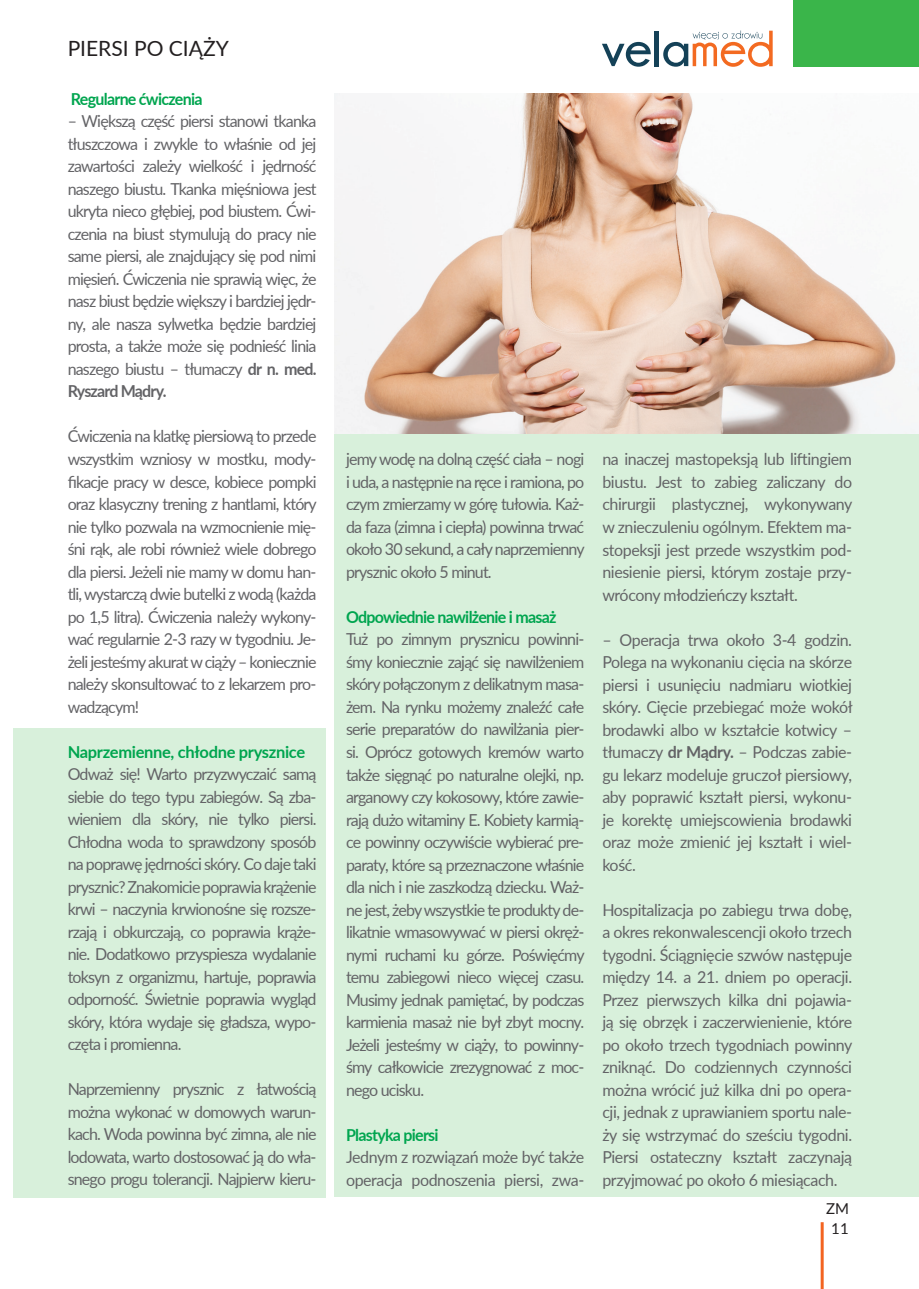
<style>
.page{position:relative;width:919px;height:1289px;background:#fff}
.page>*{position:absolute;margin:0;border:0;box-sizing:border-box;transform-origin:0 0}
.t1{font:21px "Lato";color:#231f20}
.t2{font:16.5px/22.5px "Lato";letter-spacing:-.05em;color:#636366;text-align:justify}
.t3{font:700 16.5px "Lato";letter-spacing:-.045em;color:#00a54f}
.t4{font:16.5px/22.5px "Lato";letter-spacing:-.025em;color:#636366}
.t5{font:700 16.5px "Lato";letter-spacing:-.02em;color:#00a54f}
.t6{font:15px "Lato";color:#231f20}
.s1{font-weight:700}
</style>
<div class="page">
<hr style="left:820px;top:1222px;width:3px;height:66px;background:#f36421">
<div style="left:793px;top:0;width:125px;height:67px;background:#3ab54a"></div>
<div style="left:334px;top:115px;width:584px;height:1081px;background:#d8f0db"></div>
<div style="left:13px;top:728px;width:312px;height:468px;background:#d8f0db"></div>
<svg style="left:602px;top:42px;width:48px;height:25px"></svg>
<hr style="left:654px;top:31px;width:4px;height:35px;background:#144157">
<svg style="left:663px;top:31px;width:109px;height:36px"></svg>
<img style="left:334px;top:94px;width:584px;height:339px">
<p class="t1" style="left:68px;top:34px;width:163px">piersi po ciąży</p>
<p class="t3" style="left:71px;top:87px;width:133px">Regularne ćwiczenia</p>
<p class="t2" style="left:68px;top:109px;width:250px">– Większą część piersi stanowi tkanka tłuszczowa i zwykle to właśnie od jej zawartości zależy wielkość i jędrność naszego biustu. Tkanka mięśniowa jest ukryta nieco głębiej, pod biustem. Ćwi&shy;czenia na biust stymulują do pracy nie same piersi, ale znajdujący się pod nimi mięsień. Ćwiczenia nie sprawią więc, że nasz biust będzie większy i bardziej jędr&shy;ny, ale nasza sylwetka będzie bardziej prosta, a także może się podnieść linia naszego biustu – tłumaczy <span class="s1">dr n. med.<br>Ryszard Mądry.</span></p>
<p class="t2" style="left:68px;top:424px;width:251px">Ćwiczenia na klatkę piersiową to przede wszystkim wzniosy w mostku, mody&shy;fikacje pracy w desce, kobiece pompki oraz klasyczny trening z hantlami, który nie tylko pozwala na wzmocnienie mię&shy;śni rąk, ale robi również wiele dobrego dla piersi. Jeżeli nie mamy w domu han&shy;tli, wystarczą dwie butelki z wodą (każda po 1,5 litra). Ćwiczenia należy wykony&shy;wać regularnie 2-3 razy w tygodniu. Je&shy;żeli jesteśmy akurat w ciąży – koniecznie należy skonsultować to z lekarzem pro&shy;wadzącym!</p>
<p class="t5" style="left:68px;top:739px;width:239px">Naprzemienne, chłodne prysznice</p>
<p class="t2" style="left:68px;top:762px;width:250px">Odważ się! Warto przyzwyczaić samą siebie do tego typu zabiegów. Są zba&shy;wieniem dla skóry, nie tylko piersi.<br>Chłodna woda to sprawdzony sposób na poprawę jędrności skóry. Co daje taki prysznic? Znakomicie poprawia krążenie krwi – naczynia krwionośne się rozsze&shy;rzają i obkurczają, co poprawia krąże&shy;nie. Dodatkowo przyspiesza wydalanie toksyn z organizmu, hartuje, poprawia odporność. Świetnie poprawia wygląd skóry, która wydaje się gładsza, wypo&shy;częta i promienna.</p>
<p class="t2" style="left:68px;top:1077px;width:250px">Naprzemienny prysznic z łatwością można wykonać w domowych warun&shy;kach. Woda powinna być zimna, ale nie lodowata, warto dostosować ją do wła&shy;snego progu tolerancji. Najpierw kieru-</p>
<p class="t2" style="left:346px;top:447px;width:240px">jemy wodę na dolną część ciała – nogi i uda, a następnie na ręce i ramiona, po czym zmierzamy w górę tułowia. Każ&shy;da faza (zimna i ciepła) powinna trwać około 30 sekund, a cały naprzemienny prysznic około 5 minut.</p>
<p class="t3" style="left:346px;top:604px;width:212px">Odpowiednie nawilżenie i masaż</p>
<p class="t2" style="left:346px;top:627px;width:240px">Tuż po zimnym prysznicu powinni&shy;śmy koniecznie zająć się nawilżeniem skóry połączonym z delikatnym masa&shy;żem. Na rynku możemy znaleźć całe serie preparatów do nawilżania pier&shy;si. Oprócz gotowych kremów warto także sięgnąć po naturalne olejki, np. arganowy czy kokosowy, które zawie&shy;rają dużo witaminy E. Kobiety karmią&shy;ce powinny oczywiście wybierać pre&shy;paraty, które są przeznaczone właśnie dla nich i nie zaszkodzą dziecku. Waż&shy;ne jest, żeby wszystkie te produkty de&shy;likatnie wmasowywać w piersi okręż&shy;nymi ruchami ku górze. Poświęćmy temu zabiegowi nieco więcej czasu.<br>Musimy jednak pamiętać, by podczas karmienia masaż nie był zbyt mocny.<br>Jeżeli jesteśmy w ciąży, to powinny&shy;śmy całkowicie zrezygnować z moc&shy;nego ucisku.</p>
<p class="t3" style="left:346px;top:1122px;width:94px">Plastyka piersi</p>
<p class="t4" style="left:346px;top:1145px;width:240px">Jednym z rozwiązań może być także operacja podnoszenia piersi, zwa-</p>
<p class="t2" style="left:602px;top:447px;width:251px">na inaczej mastopeksją lub liftingiem biustu. Jest to zabieg zaliczany do chirurgii plastycznej, wykonywany w znieczuleniu ogólnym. Efektem ma&shy;stopeksji jest przede wszystkim pod&shy;niesienie piersi, którym zostaje przy&shy;wrócony młodzieńczy kształt.</p>
<p class="t2" style="left:602px;top:627px;width:252px">– Operacja trwa około 3-4 godzin.<br>Polega na wykonaniu cięcia na skórze piersi i usunięciu nadmiaru wiotkiej skóry. Cięcie przebiegać może wokół brodawki albo w kształcie kotwicy – tłumaczy <span class="s1">dr Mądry.</span> – Podczas zabie&shy;gu lekarz modeluje gruczoł piersiowy, aby poprawić kształt piersi, wykonu&shy;je korektę umiejscowienia brodawki oraz może zmienić jej kształt i wiel&shy;kość.</p>
<p class="t2" style="left:602px;top:897px;width:251px">Hospitalizacja po zabiegu trwa dobę, a okres rekonwalescencji około trzech tygodni. Ściągnięcie szwów następuje między 14. a 21. dniem po operacji.<br>Przez pierwszych kilka dni pojawia&shy;ją się obrzęk i zaczerwienienie, które po około trzech tygodniach powinny zniknąć. Do codziennych czynności można wrócić już kilka dni po opera&shy;cji, jednak z uprawianiem sportu nale&shy;ży się wstrzymać do sześciu tygodni.<br>Piersi ostateczny kształt zaczynają przyjmować po około 6 miesiącach.</p>
<p class="t6" style="left:826px;top:1197px;width:24px">ZM</p>
<p class="t6" style="left:831px;top:1217px;width:19px">11</p>
</div>
